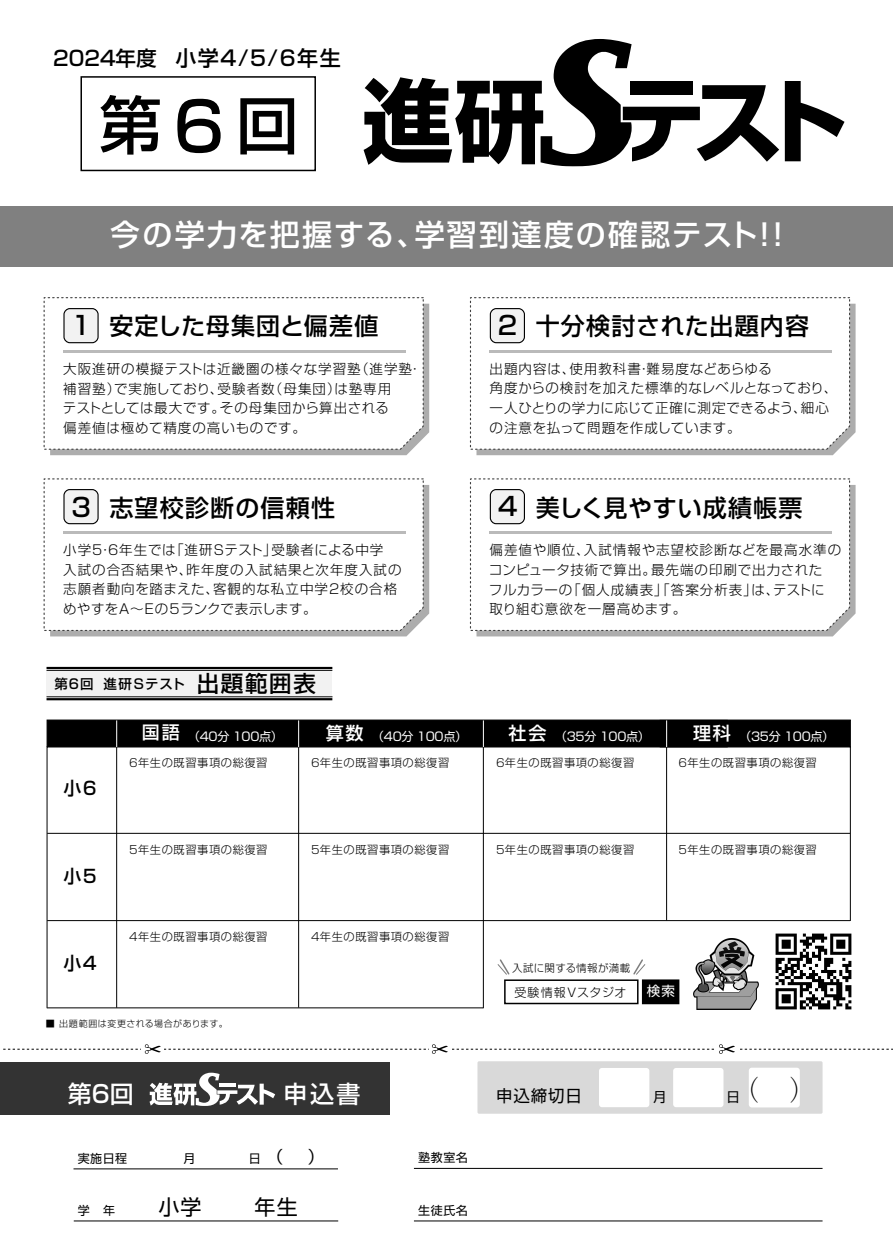
<style>
.page{position:relative;width:893px;height:1251px;background:#fff}
.page>*{position:absolute;margin:0;border:0;box-sizing:border-box;transform-origin:0 0}
.t1{font:500 63px "Shin Go Pro";color:#000}
.t2{font:500 30px "Shin Go Pro";letter-spacing:.075em;color:#fff}
.t3{font:300 27px "Ryumin Pr 6 N";color:#000}
.t4{font:500 25.5px "Shin Go Pro";color:#000}
.t5{font:500 24px "Shin Go Pro";letter-spacing:.05em;color:#000}
.t6{font:500 24px "Shin Go Pro";letter-spacing:-.015em;color:#fff}
.t7{font:500 21px "Shin Go Pro";letter-spacing:.075em;color:#000}
.t8{font:21px "Shin Go Pro";color:#000}
.t9{font:500 18px "Shin Go Pro";color:#000}
.t10{font:16.5px "Shin Go Pro";letter-spacing:.05em;color:#000}
.t11{font:300 13.5px/19.5px "Shin Go Pro";letter-spacing:.06em;color:#000}
.t12{font:500 13.5px "Shin Go Pro";letter-spacing:-.03em;color:#000}
.t13{font:13.5px "Shin Go Pro";color:#fff}
.t14{font:13.5px "Shin Go Pro";color:#000}
.t15{font:12px "Shin Go Pro";letter-spacing:-.025em;color:#fff}
.t16{font:12px "Shin Go Pro";letter-spacing:.05em;color:#000}
.t17{font:300 12px "Shin Go Pro";letter-spacing:.035em;color:#000}
.t18{font:300 11.25px "Shin Go Pro";letter-spacing:.05em;color:#000}
.t19{font:300 10.5px "Shin Go Pro";letter-spacing:.03em;color:#000}
.t20{font:300 9px "Shin Go Pro";letter-spacing:.055em;color:#000}
.s1{font-size:20.55px}
.s2{font-size:67.5px}
.s3{font-size:22.5px}
.s4{font-weight:500;font-size:18px}
.s5{font-size:12px}
.s6{font-family:"Shin Go Pro";font-weight:400;font-size:13.5px}
</style>
<div class="page">
<div style="left:0;top:206px;width:893px;height:60px;background:#808080"></div>
<div style="left:476px;top:485px;width:379px;height:151px;background:#adadad"></div>
<svg style="left:469px;top:478px;width:382px;height:153px"></svg>
<div style="left:476px;top:303px;width:379px;height:152px;background:#adadad"></div>
<svg style="left:469px;top:297px;width:382px;height:153px"></svg>
<div style="left:80px;top:76px;width:236px;height:95px;border:2px solid #000"></div>
<div style="left:490px;top:489px;width:34px;height:34px;background:#f2f2f2;border-radius:6px"></div>
<div style="left:490px;top:489px;width:35px;height:35px;border:1px solid #000;border-radius:6px"></div>
<div style="left:490px;top:308px;width:34px;height:34px;background:#f2f2f2;border-radius:6px"></div>
<div style="left:490px;top:308px;width:35px;height:35px;border:1px solid #000;border-radius:6px"></div>
<hr style="left:489px;top:531px;width:343px;height:2px;background:#bababa">
<hr style="left:489px;top:350px;width:343px;height:2px;background:#bababa">
<div style="left:50px;top:485px;width:379px;height:151px;background:#adadad"></div>
<svg style="left:43px;top:478px;width:381px;height:153px"></svg>
<svg style="left:50px;top:303px;width:379px;height:152px;background:#b2b2b2"></svg>
<svg style="left:43px;top:297px;width:381px;height:153px"></svg>
<div style="left:64px;top:489px;width:34px;height:34px;background:#f2f2f2;border-radius:6px"></div>
<div style="left:63px;top:489px;width:36px;height:35px;border:1px solid #000;border-radius:6px"></div>
<div style="left:64px;top:308px;width:34px;height:34px;background:#f2f2f2;border-radius:6px"></div>
<div style="left:63px;top:308px;width:36px;height:35px;border:1px solid #000;border-radius:6px"></div>
<hr style="left:63px;top:531px;width:342px;height:2px;background:#bababa">
<hr style="left:63px;top:350px;width:342px;height:2px;background:#bababa">
<svg style="left:3px;top:1044px;width:890px;height:10px"></svg>
<div style="left:0;top:1061px;width:389px;height:53px;background:#333"></div>
<hr style="left:74px;top:1220px;width:264px;height:1px;background:#000">
<hr style="left:414px;top:1167px;width:408px;height:1px;background:#000">
<hr style="left:414px;top:1220px;width:408px;height:1px;background:#000">
<div style="left:47px;top:670px;width:285px;height:26px;background:#f2f2f2"></div>
<hr style="left:47px;top:670px;width:285px;height:1px;background:#000">
<hr style="left:47px;top:696px;width:285px;height:1px;background:#000">
<hr style="left:47px;top:666px;width:285px;height:3px;background:#000">
<hr style="left:47px;top:698px;width:285px;height:2px;background:#000">
<svg style="left:785px;top:81px;width:59px;height:80px"></svg>
<svg style="left:364px;top:39px;width:415px;height:127px"></svg>
<svg style="left:150px;top:1072px;width:125px;height:33px"></svg>
<svg style="left:46px;top:746px;width:805px;height:262px"></svg>
<div style="left:47px;top:719px;width:804px;height:27px;background:#000;border:1px solid #000"></div>
<div style="left:660px;top:719px;width:67px;height:28px;background:#000;border:1px solid #000"></div>
<hr style="left:116px;top:746px;width:1px;height:261px;background:#000">
<hr style="left:47px;top:832px;width:803px;height:1px;background:#000">
<hr style="left:47px;top:920px;width:803px;height:1px;background:#000">
<hr style="left:47px;top:1007px;width:436px;height:1px;background:#000">
<svg style="left:483px;top:720px;width:1px;height:26px"></svg>
<svg style="left:666px;top:720px;width:1px;height:26px"></svg>
<svg style="left:116px;top:720px;width:1px;height:26px"></svg>
<svg style="left:298px;top:720px;width:1px;height:26px"></svg>
<div style="left:504px;top:979px;width:134px;height:25px;border:2px solid #000"></div>
<svg style="left:632px;top:957px;width:47px;height:47px"></svg>
<svg style="left:497px;top:957px;width:14px;height:18px"></svg>
<img style="left:693px;top:938px;width:65px;height:71px">
<img style="left:768px;top:925px;width:84px;height:85px">
<div style="left:477px;top:1061px;width:345px;height:52px;background:#d9d9d9;border-radius:2px"></div>
<div style="left:673px;top:1067px;width:50px;height:39px;background:#fff;border-radius:3px"></div>
<div style="left:599px;top:1067px;width:50px;height:39px;background:#fff;border-radius:3px"></div>
<div style="left:749px;top:1067px;width:51px;height:40px;background:#fff;border-radius:3px"></div>
<hr style="left:74px;top:1168px;width:264px;height:1px;background:#000">
<h3 class="t7" style="left:53px;top:40px;width:289px"><span class="s1">2024年度</span> 小学4/5/6年生</h3>
<h1 class="t1" style="left:99px;top:73px;width:201px">第<span class="s2">６</span>回</h1>
<h3 class="t4" style="left:71px;top:304px;width:21px">1</h3>
<h2 class="t2" style="left:110px;top:210px;width:684px">今の学力を把握する、学習到達度の確認テスト！！</h2>
<h3 class="t5" style="left:109px;top:306px;width:270px">安定した母集団と偏差値</h3>
<h3 class="t4" style="left:495px;top:304px;width:27px">２</h3>
<h3 class="t5" style="left:536px;top:306px;width:275px">十分検討された出題内容</h3>
<p class="t11" style="left:63px;top:357px;width:360px">大阪進研の模擬テストは近畿圏の様々な学習塾（進学塾・補習塾）で実施しており、受験者数（母集団）は塾専用<br>テストとしては最大です。その母集団から算出される<br>偏差値は極めて精度の高いものです。</p>
<p class="t11" style="left:489px;top:357px;width:349px">出題内容は、使用教科書・難易度などあらゆる<br>角度からの検討を加えた標準的なレベルとなっており、一人ひとりの学力に応じて正確に測定できるよう、細心の注意を払って問題を作成しています。</p>
<h3 class="t4" style="left:71px;top:486px;width:21px">3</h3>
<h3 class="t5" style="left:109px;top:488px;width:227px">志望校診断の信頼性</h3>
<h3 class="t4" style="left:498px;top:485px;width:21px">4</h3>
<h3 class="t5" style="left:536px;top:488px;width:268px">美しく見やすい成績帳票</h3>
<p class="t11" style="left:63px;top:539px;width:340px">小学5・6年生では「進研Ｓテスト」受験者による中学<br>入試の合否結果や、昨年度の入試結果と次年度入試の志願者動向を踏まえた、客観的な私立中学2校の合格めやすをＡ～Ｅの5ランクで表示します。</p>
<p class="t11" style="left:489px;top:539px;width:354px">偏差値や順位、入試情報や志望校診断などを最高水準のコンピュータ技術で算出。最先端の印刷で出力された<br>フルカラーの「個人成績表」「答案分析表」は、テストに取り組む意欲を一層高めます。</p>
<p class="t12" style="left:54px;top:672px;width:263px">第６回 進研Ｓテスト <span class="s3">出題範囲表</span></p>
<p class="t15" style="left:142px;top:726px;width:142px"><span class="s4">国語</span> （40分 100点）</p>
<p class="t15" style="left:326px;top:726px;width:143px"><span class="s4">算数</span> （40分 100点）</p>
<p class="t15" style="left:508px;top:726px;width:143px"><span class="s4">社会</span> （35分 100点）</p>
<p class="t15" style="left:693px;top:726px;width:143px"><span class="s4">理科</span> （35分 100点）</p>
<h3 class="t9" style="left:63px;top:773px;width:37px">小６</h3>
<h3 class="t9" style="left:63px;top:861px;width:37px">小５</h3>
<h3 class="t9" style="left:63px;top:948px;width:37px">小４</h3>
<p class="t18" style="left:128px;top:753px;width:141px">６年生の既習事項の総復習</p>
<p class="t18" style="left:310px;top:753px;width:141px">６年生の既習事項の総復習</p>
<p class="t18" style="left:495px;top:753px;width:141px">６年生の既習事項の総復習</p>
<p class="t18" style="left:677px;top:753px;width:141px">６年生の既習事項の総復習</p>
<p class="t18" style="left:128px;top:840px;width:141px">５年生の既習事項の総復習</p>
<p class="t18" style="left:310px;top:840px;width:141px">５年生の既習事項の総復習</p>
<p class="t18" style="left:495px;top:840px;width:141px">５年生の既習事項の総復習</p>
<p class="t18" style="left:677px;top:840px;width:141px">５年生の既習事項の総復習</p>
<p class="t18" style="left:128px;top:927px;width:141px">４年生の既習事項の総復習</p>
<p class="t18" style="left:310px;top:927px;width:141px">４年生の既習事項の総復習</p>
<p class="t19" style="left:512px;top:959px;width:120px">入試に関する情報が満載</p>
<p class="t17" style="left:514px;top:982px;width:114px">受験情報Ｖスタジオ</p>
<p class="t13" style="left:647px;top:979px;width:30px">検索</p>
<p class="t20" style="left:46px;top:1016px;width:183px">■ 出題範囲は変更される場合があります。</p>
<h3 class="t6" style="left:68px;top:1074px;width:68px">第６回</h3>
<h3 class="t6" style="left:284px;top:1074px;width:78px">申込書</h3>
<p class="t16" style="left:78px;top:1148px;width:51px">実施日程</p>
<p class="t16" style="left:183px;top:1148px;width:13px">月</p>
<p class="t10" style="left:249px;top:1142px;width:77px"><span class="s5">日</span>（ 　）</p>
<p class="t16" style="left:78px;top:1200px;width:39px">学　年</p>
<h3 class="t8" style="left:158px;top:1189px;width:141px">小学　　 年生</h3>
<p class="t16" style="left:418px;top:1147px;width:51px">塾教室名</p>
<p class="t16" style="left:418px;top:1200px;width:51px">生徒氏名</p>
<p class="t10" style="left:496px;top:1081px;width:87px">申込締切日</p>
<p class="t14" style="left:653px;top:1085px;width:15px">月</p>
<h3 class="t3" style="left:726px;top:1068px;width:91px"><span class="s6">日</span>（　）</h3>
</div>
